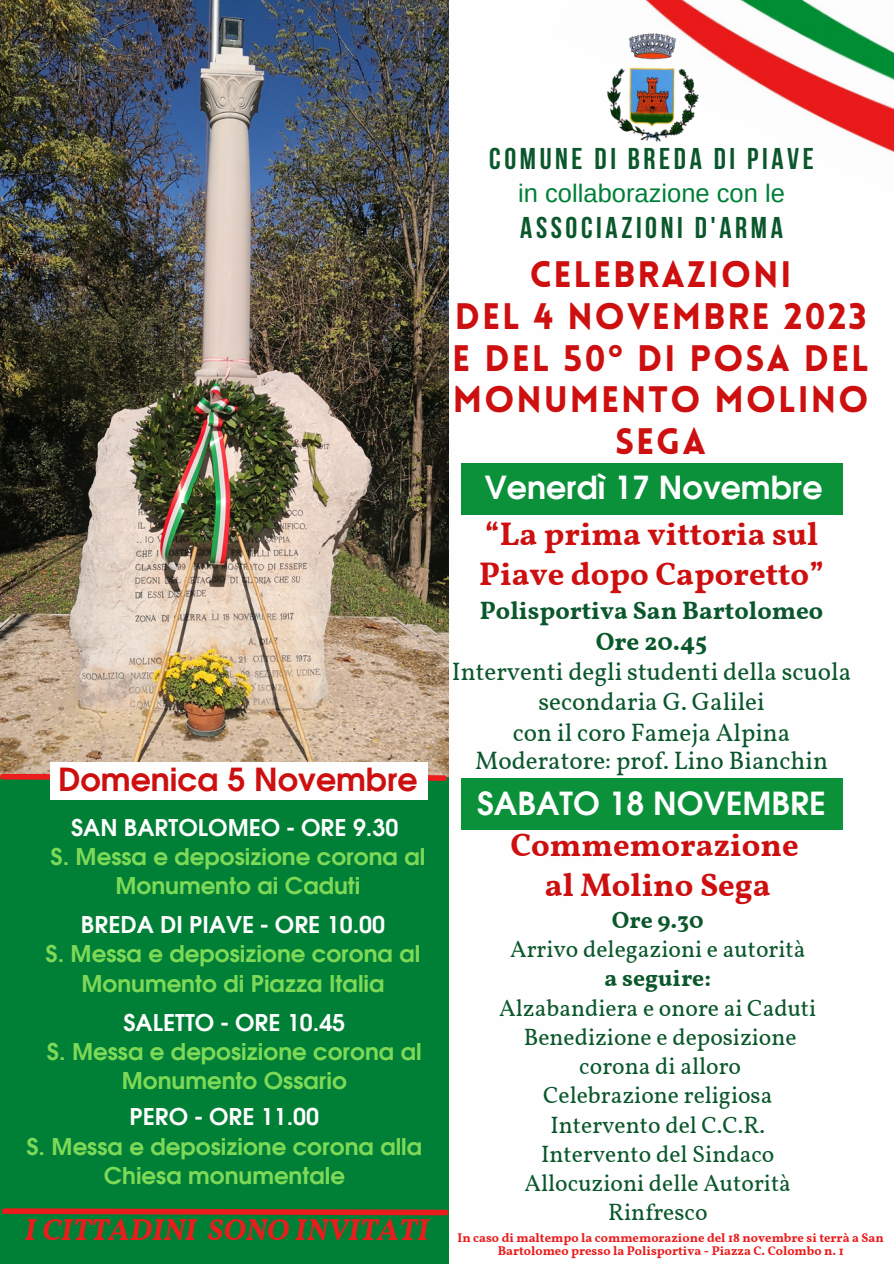
<style>
.page{position:relative;width:894px;height:1264px;background:#fff}
.page>*{position:absolute;margin:0;border:0;box-sizing:border-box;transform-origin:0 0}
.t1{font:900 36px/41.7px "Lovelo";letter-spacing:.05em;color:#cd0f0f;text-align:center}
.t2{font:700 32.55px/40.5px "Vollkorn";color:#cd0f0f}
.t3{font:700 31.8px "Evolventa";color:#fefefe}
.t4{font:700 31.8px "Evolventa";color:#cd0f0f}
.t5{font:italic 700 30.15px "Vollkorn";color:#eb1c1c}
.t6{font:700 30px "Bebas Neue";letter-spacing:.12em;color:#0a572b}
.t7{font:25.5px "Arimo";color:#008037}
.t8{font:25.05px/30.3px "Vollkorn";color:#0a572b;text-align:center}
.t9{font:700 25.05px "Vollkorn";color:#0a572b}
.t10{font:23.55px "Vollkorn";color:#0a572b}
.t11{font:700 23.55px "Vollkorn";color:#0a572b}
.t12{font:700 23.1px/29.2px "Evolventa";color:#7ed957;text-align:center}
.t13{font:700 23.1px "Evolventa";color:#fefefe}
.t14{font:700 12.6px/12.6px "Vollkorn";color:#eb1c1c;text-align:center}
.s1{font-family:"Noto Sans";font-weight:700}
</style>
<div class="page">
<img style="left:0;top:0;width:448px;height:771px">
<div style="left:0;top:777px;width:448px;height:486px;background:#008037"></div>
<img style="left:645px;top:0;width:248px;height:152px">
<img style="left:607px;top:32px;width:100px;height:110px">
<svg style="left:0;top:771px;width:449px;height:12px"></svg>
<div style="left:461px;top:463px;width:380px;height:52px;background:#0a9139"></div>
<div style="left:51px;top:762px;width:376px;height:38px;background:#fefefe"></div>
<div style="left:461px;top:778px;width:380px;height:52px;background:#0a9139"></div>
<svg style="left:1px;top:1205px;width:448px;height:13px"></svg>
<p class="t4" style="left:58px;top:765px;width:361px">Domenica 5 Novembre</p>
<p class="t13" style="left:71px;top:817px;width:328px">SAN BARTOLOMEO - ORE 9.30</p>
<p class="t12" style="left:51px;top:843px;width:376px">S. Messa e deposizione corona al<br>Monumento ai Caduti</p>
<p class="t13" style="left:81px;top:914px;width:305px">BREDA DI PIAVE - ORE 10.00</p>
<p class="t12" style="left:46px;top:940px;width:376px">S. Messa e deposizione corona al<br>Monumento di Piazza Italia</p>
<p class="t13" style="left:123px;top:1012px;width:223px">SALETTO - ORE 10.45</p>
<p class="t12" style="left:47px;top:1038px;width:376px">S. Messa e deposizione corona al<br>Monumento Ossario</p>
<p class="t13" style="left:130px;top:1106px;width:191px">PERO - ORE 11.00</p>
<p class="t12" style="left:26px;top:1132px;width:397px">S. Messa e deposizione corona alla<br>Chiesa monumentale</p>
<p class="t5" style="left:25px;top:1211px;width:405px">I CITTADINI SONO INVITATI</p>
<p class="t6" style="left:489px;top:146px;width:326px">COMUNE DI BREDA DI PIAVE</p>
<p class="t7" style="left:518px;top:179px;width:268px">in collaborazione con le</p>
<p class="t6" style="left:520px;top:215px;width:264px">ASSOCIAZIONI D'ARMA</p>
<p class="t1" style="left:529px;top:257px;width:263px">CELEBRAZIONI</p>
<p class="t1" style="left:452px;top:299px;width:418px">DEL 4 NOVEMBRE 2023<br>E DEL 50<span class="s1">°</span> DI POSA DEL<br>MONUMENTO MOLINO<br>SEGA</p>
<p class="t3" style="left:484px;top:473px;width:339px">Venerdì 17 Novembre</p>
<p class="t2" style="left:479px;top:516px;width:346px">“La prima vittoria sul<br>Piave dopo Caporetto”</p>
<p class="t9" style="left:479px;top:595px;width:345px">Polisportiva San Bartolomeo</p>
<p class="t9" style="left:595px;top:625px;width:113px">Ore 20.45</p>
<p class="t8" style="left:452px;top:658px;width:400px">Interventi degli studenti della scuola secondaria G. Galilei</p>
<p class="t8" style="left:512px;top:719px;width:279px">con il coro Fameja Alpina</p>
<p class="t8" style="left:475px;top:747px;width:354px">Moderatore: prof. Lino Bianchin</p>
<p class="t3" style="left:477px;top:789px;width:350px">SABATO 18 NOVEMBRE</p>
<p class="t2" style="left:510px;top:827px;width:290px">Commemorazione</p>
<p class="t2" style="left:544px;top:867px;width:227px">al Molino Sega</p>
<p class="t11" style="left:611px;top:905px;width:93px">Ore 9.30</p>
<p class="t10" style="left:510px;top:934px;width:297px">Arrivo delegazioni e autorità</p>
<p class="t11" style="left:604px;top:963px;width:108px">a seguire:</p>
<p class="t10" style="left:523px;top:1022px;width:274px">Benedizione e deposizione</p>
<p class="t10" style="left:579px;top:1051px;width:163px">corona di alloro</p>
<p class="t10" style="left:543px;top:1080px;width:231px">Celebrazione religiosa</p>
<p class="t10" style="left:550px;top:1110px;width:216px">Intervento del C.C.R.</p>
<p class="t10" style="left:541px;top:1139px;width:235px">Intervento del Sindaco</p>
<p class="t10" style="left:524px;top:1168px;width:268px">Allocuzioni delle Autorità</p>
<p class="t10" style="left:608px;top:1197px;width:101px">Rinfresco</p>
<p class="t10" style="left:499px;top:993px;width:318px">Alzabandiera e onore ai Caduti</p>
<p class="t14" style="left:457px;top:1232px;width:427px">In caso di maltempo la commemorazione del 18 novembre si terrà a San<br>Bartolomeo presso la Polisportiva - Piazza C. Colombo n. 1</p>
</div>
